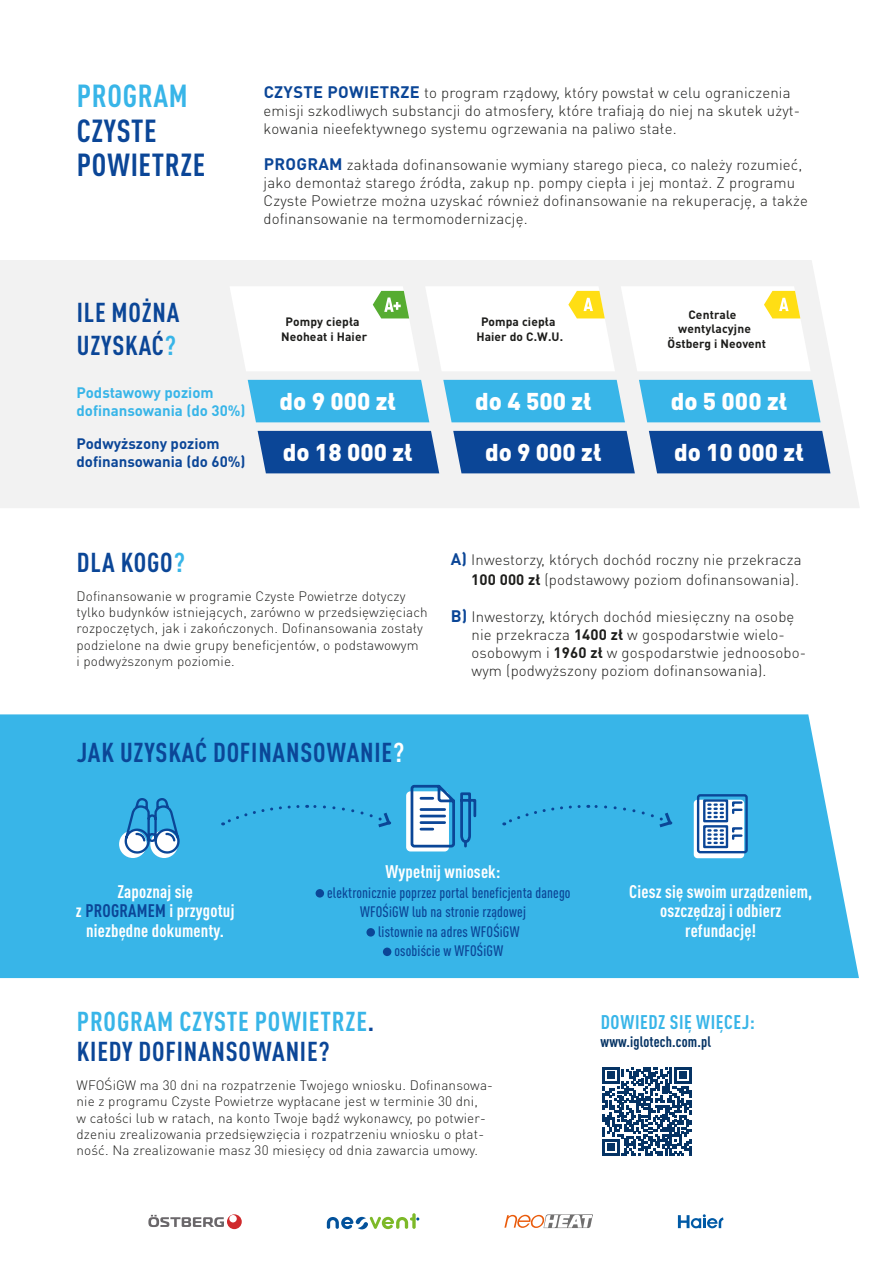
<style>
.page{position:relative;width:893px;height:1263px;background:#fff}
.page>*{position:absolute;margin:0;border:0;box-sizing:border-box;transform-origin:0 0}
.t1{font:700 condensed 31.5px/34.5px "DIN Pro";letter-spacing:.02em;color:#0b4697}
.t2{font:700 condensed 31.5px "DIN Pro";letter-spacing:.02em;color:#38b5e8}
.t3{font:700 condensed 27px/32.4px "DIN Pro";letter-spacing:.03em;color:#0b4697}
.t4{font:700 condensed 27px/30px "DIN Pro";letter-spacing:.03em;color:#38b5e8}
.t5{font:900 24px "DIN Pro";color:#fff}
.t6{font:700 condensed 19.5px "DIN Pro";letter-spacing:.03em;color:#38b5e8}
.t7{font:700 condensed 18px/19.5px "DIN Pro";letter-spacing:.01em;color:#fff;text-align:center}
.t8{font:300 15px/18px "DIN Pro";letter-spacing:.01em;color:#1d1d1b}
.t9{font:500 condensed 15px "DIN Pro";letter-spacing:.01em;color:#0b4697}
.t10{font:700 15px/18px "DIN Pro";color:#0b4697}
.t11{font:700 15px/18px "DIN Pro";color:#38b5e8}
.t12{font:700 condensed 15px "DIN Pro";letter-spacing:.01em;color:#053364}
.t13{font:300 13.5px/16.2px "DIN Pro";letter-spacing:.01em;color:#1d1d1b}
.t14{font:700 12px/14.4px "DIN Pro";letter-spacing:.01em;color:#1d1d1b;text-align:center}
.s1{font-weight:700;font-size:16.5px;color:#0b4697}
.s2{color:#38b5e8}
.s3{color:#fff}
.s4{font-weight:700}
.s5{color:#0b4697}
</style>
<div class="page">
<svg style="left:0;top:260px;width:859px;height:248px"></svg>
<div style="left:0;top:714px;width:859px;height:264px;background:#38b5e8"></div>
<svg style="left:602px;top:1067px;width:89px;height:88px"></svg>
<div style="left:248px;top:380px;width:181px;height:42px;background:#38b5e8"></div>
<div style="left:443px;top:380px;width:182px;height:42px;background:#38b5e8"></div>
<div style="left:639px;top:380px;width:181px;height:42px;background:#38b5e8"></div>
<div style="left:258px;top:431px;width:181px;height:42px;background:#0b4697"></div>
<div style="left:453px;top:431px;width:182px;height:42px;background:#0b4697"></div>
<div style="left:649px;top:431px;width:181px;height:42px;background:#0b4697"></div>
<svg style="left:230px;top:286px;width:189px;height:85px"></svg>
<div style="left:316px;top:889px;width:8px;height:8px;background:#0b4697;border-radius:50%"></div>
<div style="left:366px;top:928px;width:9px;height:8px;background:#0b4697;border-radius:50%"></div>
<div style="left:383px;top:947px;width:8px;height:9px;background:#0b4697;border-radius:50%"></div>
<div style="left:119px;top:830px;width:28px;height:28px;background:#fff;border-radius:50%"></div>
<div style="left:150px;top:830px;width:28px;height:28px;background:#fff;border-radius:50%"></div>
<svg style="left:123px;top:797px;width:59px;height:58px"></svg>
<div style="left:223px;top:803px;width:78px;height:23px;background:#38b5e8"></div>
<svg style="left:307px;top:803px;width:86px;height:27px;background:#35afe3"></svg>
<div style="left:504px;top:803px;width:78px;height:23px;background:#38b5e8"></div>
<svg style="left:588px;top:803px;width:86px;height:27px;background:#35aee3"></svg>
<div style="left:406px;top:791px;width:43px;height:60px;background:#fff;border-radius:4px"></div>
<svg style="left:409px;top:780px;width:69px;height:69px"></svg>
<div style="left:694px;top:800px;width:50px;height:58px;background:#fff;border-radius:4px"></div>
<svg style="left:696px;top:793px;width:53px;height:61px"></svg>
<svg style="left:425px;top:286px;width:190px;height:85px"></svg>
<svg style="left:621px;top:286px;width:190px;height:85px"></svg>
<svg style="left:504px;top:1214px;width:89px;height:14px"></svg>
<svg style="left:327px;top:1213px;width:92px;height:16px"></svg>
<svg style="left:678px;top:1214px;width:45px;height:14px"></svg>
<svg style="left:227px;top:1214px;width:15px;height:15px"></svg>
<div style="left:229px;top:1215px;width:8px;height:7px;background:#fff;border-radius:50%"></div>
<svg style="left:148px;top:1215px;width:76px;height:12px"></svg>
<h1 class="t2" style="left:77px;top:72px;width:112px">PROGRAM</h1>
<h1 class="t1" style="left:77px;top:111px;width:130px">CZYSTE<br>POWIETRZE</h1>
<p class="t8" style="left:264px;top:83px;width:538px"><span class="s1">CZYSTE POWIETRZE</span> to program rządowy, który powstał w celu ograniczenia emisji szkodliwych substancji do atmosfery, które trafiają do niej na skutek użyt&shy;kowania nieefektywnego systemu ogrzewania na paliwo stałe.</p>
<p class="t8" style="left:264px;top:155px;width:546px"><span class="s1">PROGRAM</span> zakłada dofinansowanie wymiany starego pieca, co należy rozumieć, jako demontaż starego źródła, zakup np. pompy ciepła i jej montaż. Z programu Czyste Powietrze można uzyskać również dofinansowanie na rekuperację, a także dofinansowanie na termomodernizację.</p>
<h2 class="t3" style="left:77px;top:294px;width:104px">ILE MOŻNA<br>UZYSKAĆ<span class="s2">?</span></h2>
<p class="t11" style="left:77px;top:382px;width:171px">Podstawowy poziom dofinansowania (do 30%)</p>
<p class="t10" style="left:77px;top:434px;width:171px">Podwyższony poziom dofinansowania (do 60%)</p>
<p class="t14" style="left:281px;top:314px;width:88px">Pompy ciepła<br>Neoheat i Haier</p>
<p class="t14" style="left:476px;top:314px;width:88px">Pompa ciepła<br>Haier do C.W.U.</p>
<p class="t14" style="left:688px;top:307px;width:49px">Centrale</p>
<p class="t14" style="left:678px;top:321px;width:74px">wentylacyjne</p>
<p class="t14" style="left:667px;top:336px;width:100px">Östberg i Neovent</p>
<h3 class="t5" style="left:280px;top:385px;width:118px">do 9 000 zł</h3>
<h3 class="t5" style="left:475px;top:385px;width:118px">do 4 500 zł</h3>
<h3 class="t5" style="left:671px;top:385px;width:118px">do 5 000 zł</h3>
<h3 class="t5" style="left:283px;top:436px;width:131px">do 18 000 zł</h3>
<h3 class="t5" style="left:485px;top:436px;width:118px">do 9 000 zł</h3>
<h3 class="t5" style="left:674px;top:436px;width:131px">do 10 000 zł</h3>
<h2 class="t3" style="left:77px;top:544px;width:110px">DLA KOGO<span class="s2">?</span></h2>
<p class="t13" style="left:77px;top:587px;width:353px">Dofinansowanie w programie Czyste Powietrze dotyczy tylko budynków istniejących, zarówno w przedsięwzięciach rozpoczętych, jak i zakończonych. Dofinansowania zostały podzielone na dwie grupy beneficjentów, o podstawowym<br>i podwyższonym poziomie.</p>
<h2 class="t3" style="left:77px;top:734px;width:329px">JAK UZYSKAĆ DOFINANSOWANIE<span class="s3">?</span></h2>
<p class="t8" style="left:451px;top:549px;width:352px;line-height:19.8px;text-align:right"><span class="s1">A)</span> Inwestorzy, których dochód roczny nie przekracza<br><span class="s4">100 000 zł</span> (podstawowy poziom dofinansowania).</p>
<p class="t8" style="left:472px;top:607px;width:336px;text-indent:-21px"><span class="s1">B)</span> Inwestorzy, których dochód miesięczny na osobę nie przekracza <span class="s4">1400 zł</span> w gospodarstwie wielo&shy;osobowym i <span class="s4">1960 zł</span> w gospodarstwie jednoosobo&shy;wym (podwyższony poziom dofinansowania).</p>
<p class="t7" style="left:76px;top:880px;width:160px">Zapoznaj się<br>z <span class="s5">PROGRAMEM</span> i przygotuj niezbędne dokumenty.</p>
<p class="t7" style="left:385px;top:860px;width:117px">Wypełnij wniosek:</p>
<p class="t9" style="left:327px;top:881px;width:245px">elektronicznie poprzez portal beneficjenta danego</p>
<p class="t9" style="left:360px;top:901px;width:167px">WFOŚiGW lub na stronie rządowej</p>
<p class="t9" style="left:378px;top:920px;width:143px">listownie na adres WFOŚiGW</p>
<p class="t9" style="left:394px;top:940px;width:110px">osobiście w WFOŚiGW</p>
<h2 class="t4" style="left:77px;top:1004px;width:299px">PROGRAM CZYSTE POWIETRZE<span class="s5">.<br>KIEDY DOFINANSOWANIE?</span></h2>
<p class="t13" style="left:77px;top:1077px;width:418px">WFOŚiGW ma 30 dni na rozpatrzenie Twojego wniosku. Dofinansowa&shy;nie z programu Czyste Powietrze wypłacane jest w terminie 30 dni,<br>w całości lub w ratach, na konto Twoje bądź wykonawcy, po potwier&shy;dzeniu zrealizowania przedsięwzięcia i rozpatrzeniu wniosku o płat&shy;ność. Na zrealizowanie masz 30 miesięcy od dnia zawarcia umowy.</p>
<p class="t7" style="left:629px;top:880px;width:185px">Ciesz się swoim urządzeniem, oszczędzaj i odbierz refundację!</p>
<h3 class="t6" style="left:601px;top:1007px;width:155px">DOWIEDZ SIĘ WIĘCEJ:</h3>
<p class="t12" style="left:601px;top:1030px;width:112px">www.iglotech.com.pl</p>
</div>
